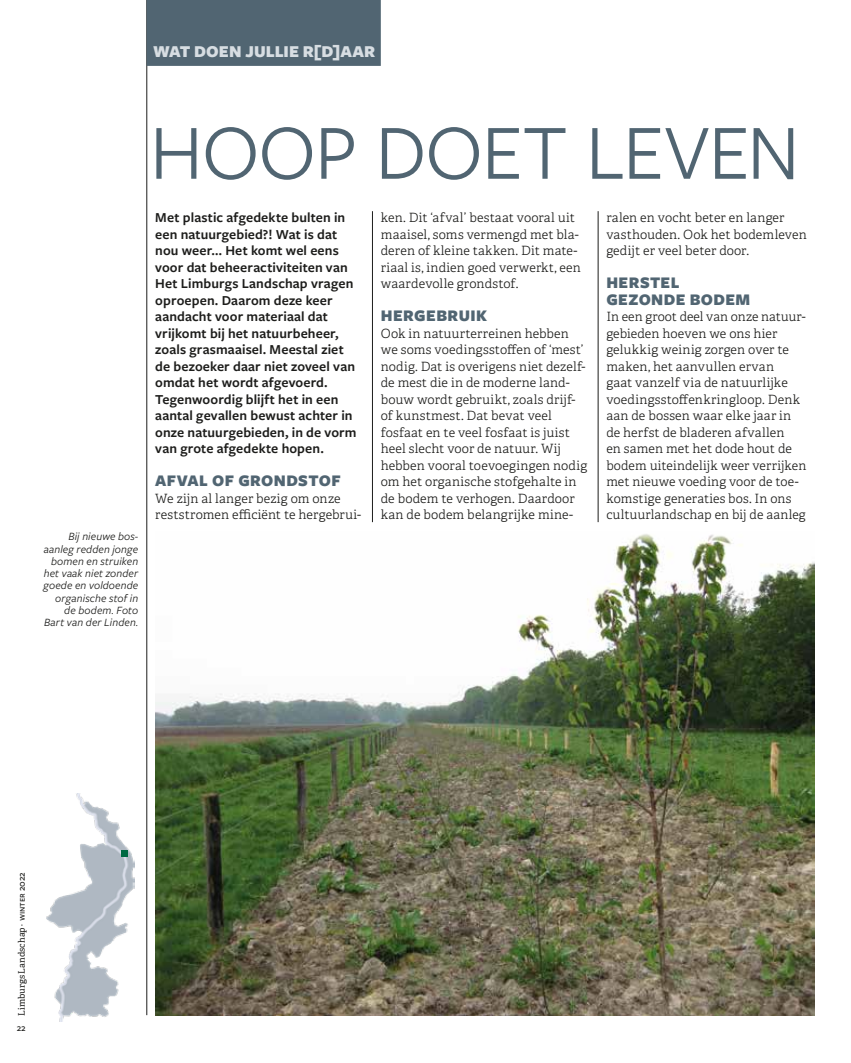
<style>
.page{position:relative;width:851px;height:1063px;background:#fff}
.page>*{position:absolute;margin:0;border:0;box-sizing:border-box;transform-origin:0 0}
.t1{font:81px "Freight Sans Pro";letter-spacing:-.01em;color:#516572}
.t2{font:900 17.25px "Freight Sans Pro";letter-spacing:.005em;color:#d7dde2}
.t3{font:900 16.8px/16.5px "Freight Sans Pro";letter-spacing:.025em;color:#516572}
.t4{font:600 14.25px/16.5px "Freight Sans Pro";letter-spacing:.005em;color:#1d1d1b}
.t5{font:300 12.75px/16.5px "Adelle";letter-spacing:.01em;color:#1d1d1b}
.t6{font:italic 11.55px/12.1px "Freight Sans Pro";letter-spacing:.01em;color:#1d1d1b;text-align:right}
.t7{font:500 9.75px "Freight Sans Pro";color:#1d1d1b}
.t8{font:9px "Adelle";letter-spacing:.01em;color:#1d1d1b}
.s1{font-family:"Freight Sans Pro";font-weight:500;font-size:9.75px}
</style>
<div class="page">
<img style="left:155px;top:534px;width:659px;height:481px">
<hr style="left:146px;top:0;width:1px;height:1015px;background:#1d1d1b">
<div style="left:146px;top:0;width:235px;height:66px;background:#516572"></div>
<img style="left:47px;top:794px;width:87px;height:228px">
<div style="left:121px;top:850px;width:7px;height:7px;background:#006942"></div>
<hr style="left:372px;top:211px;width:1px;height:311px;background:#1d1d1b">
<hr style="left:597px;top:211px;width:1px;height:311px;background:#1d1d1b">
<h2 class="t2" style="left:153px;top:39px;width:224px">WAT DOEN JULLIE R[D]AAR</h2>
<p class="t6" style="left:43px;top:530px;width:96px">Bij nieuwe bos&shy;aanleg redden jonge bomen en struiken het vaak niet zonder goede en voldoende organische stof in de bodem. Foto<br>Bart van der Linden.</p>
<h1 class="t1" style="left:150px;top:98px;width:651px">HOOP DOET LEVEN</h1>
<p class="t4" style="left:155px;top:209px;width:203px">Met plastic afgedekte bulten in een natuurgebied?! Wat is dat nou weer… Het komt wel eens voor dat beheeractiviteiten van<br>Het Limburgs Landschap vragen oproepen. Daarom deze keer aandacht voor materiaal dat vrijkomt bij het natuurbeheer, zoals grasmaaisel. Meestal ziet de bezoeker daar niet zoveel van omdat het wordt afgevoerd.<br>Tegenwoordig blijft het in een aantal gevallen bewust achter in onze natuurgebieden, in de vorm van grote afgedekte hopen.</p>
<h3 class="t3" style="left:155px;top:472px;width:187px">AFVAL OF GRONDSTOF</h3>
<p class="t5" style="left:155px;top:490px;width:207px">We zijn al langer bezig om onze reststromen efficiënt te hergebrui-</p>
<p class="t5" style="left:381px;top:210px;width:201px">ken. Dit ‘afval’ bestaat vooral uit maaisel, soms vermengd met bla&shy;deren of kleine takken. Dit mate&shy;riaal is, indien goed verwerkt, een waardevolle grondstof.</p>
<h3 class="t3" style="left:381px;top:307px;width:108px">HERGEBRUIK</h3>
<p class="t5" style="left:381px;top:325px;width:208px">Ook in natuurterreinen hebben we soms voedingsstoffen of ‘mest’ nodig. Dat is overigens niet dezelf&shy;de mest die in de moderne land&shy;bouw wordt gebruikt, zoals drijf&shy;of kunstmest. Dat bevat veel fosfaat en te veel fosfaat is juist heel slecht voor de natuur. Wij hebben vooral toevoegingen nodig om het organische stofgehalte in de bodem te verhogen. Daardoor kan de bodem belangrijke mine-</p>
<p class="t5" style="left:606px;top:210px;width:202px">ralen en vocht beter en langer vasthouden. Ook het bodemleven gedijt er veel beter door.</p>
<h3 class="t3" style="left:606px;top:274px;width:145px">HERSTEL<br>GEZONDE BODEM</h3>
<p class="t5" style="left:606px;top:309px;width:201px">In een groot deel van onze natuur&shy;gebieden hoeven we ons hier gelukkig weinig zorgen over te maken, het aanvullen ervan<br>gaat vanzelf via de natuurlijke voedingsstoffenkringloop. Denk aan de bossen waar elke jaar in de herfst de bladeren afvallen<br>en samen met het dode hout de bodem uiteindelijk weer verrijken met nieuwe voeding voor de toe&shy;komstige generaties bos. In ons cultuurlandschap en bij de aanleg</p>
<p class="t8" style="left:16px;top:1016px;width:145px;rotate:-90deg">Limburgs Landschap · <span class="s1">winter 2022</span></p>
<p class="t7" style="left:17px;top:1021px;width:10px">22</p>
</div>
